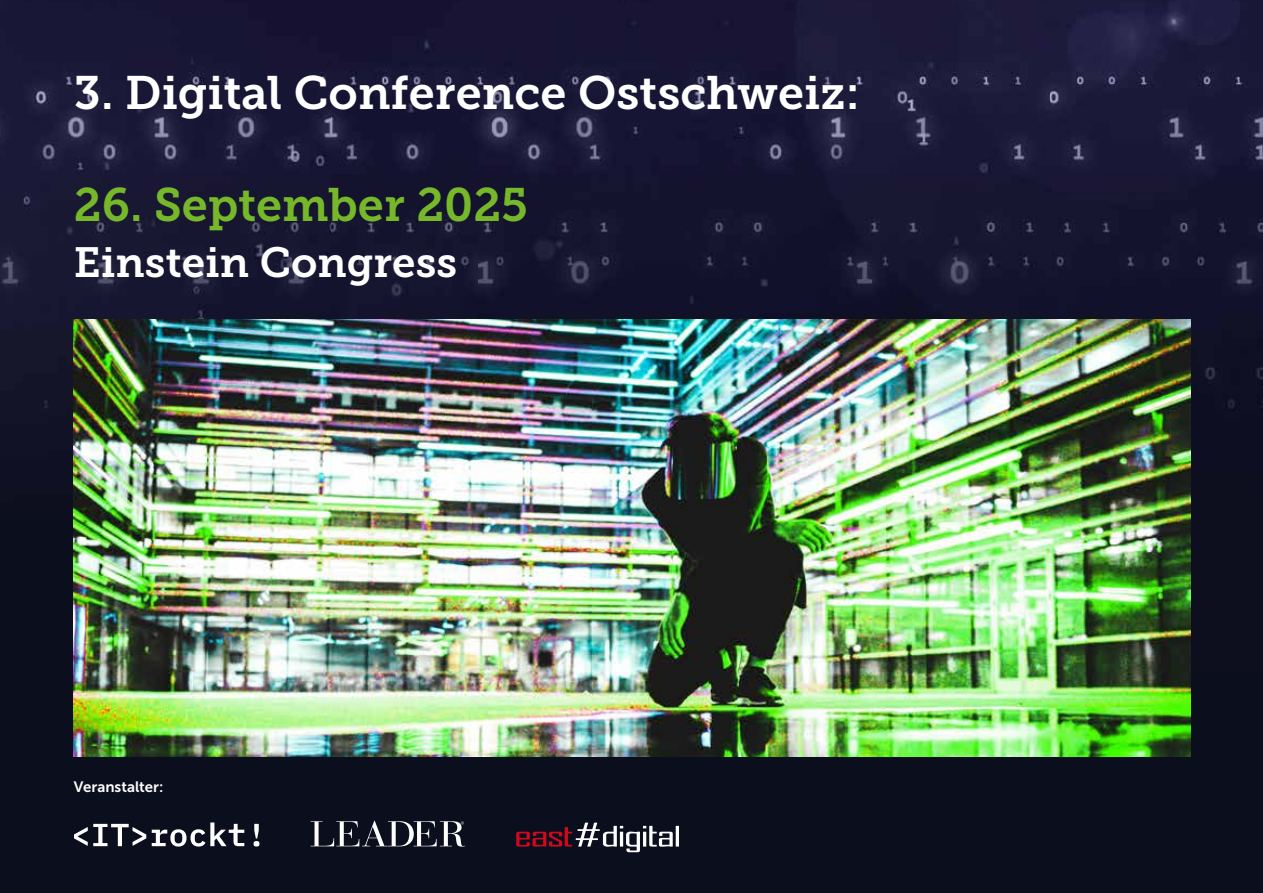
<style>
.page{position:relative;width:1263px;height:893px;background:#0b0e1d}
.page>*{position:absolute;margin:0;border:0;box-sizing:border-box;transform-origin:0 0}
.t1{font:46.65px "Museo Slab 700";color:#fff}
.t2{font:46.65px "Museo Slab 700";color:#76b82a}
.t3{font:42px "Museo Slab 700";color:#fff}
.t4{font:15px "Museo Sans 700";color:#fff}
</style>
<div class="page">
<img style="left:0;top:0;width:1050px;height:521px">
<img style="left:1050px;top:0;width:213px;height:409px">
<img style="left:74px;top:319px;width:1117px;height:438px">
<svg style="left:311px;top:821px;width:154px;height:25px"></svg>
<svg style="left:74px;top:824px;width:72px;height:22px"></svg>
<svg style="left:152px;top:822px;width:92px;height:24px"></svg>
<svg style="left:254px;top:824px;width:5px;height:22px"></svg>
<hr style="left:676px;top:826px;width:3px;height:21px;background:#fff">
<svg style="left:516px;top:823px;width:157px;height:29px"></svg>
<p class="t1" style="left:74px;top:66px;width:787px">3. Digital Conference Ostschweiz:</p>
<p class="t2" style="left:74px;top:178px;width:455px">26. September 2025</p>
<p class="t3" style="left:74px;top:239px;width:385px">Einstein Congress</p>
<p class="t4" style="left:74px;top:778px;width:91px">Veranstalter:</p>
</div>
